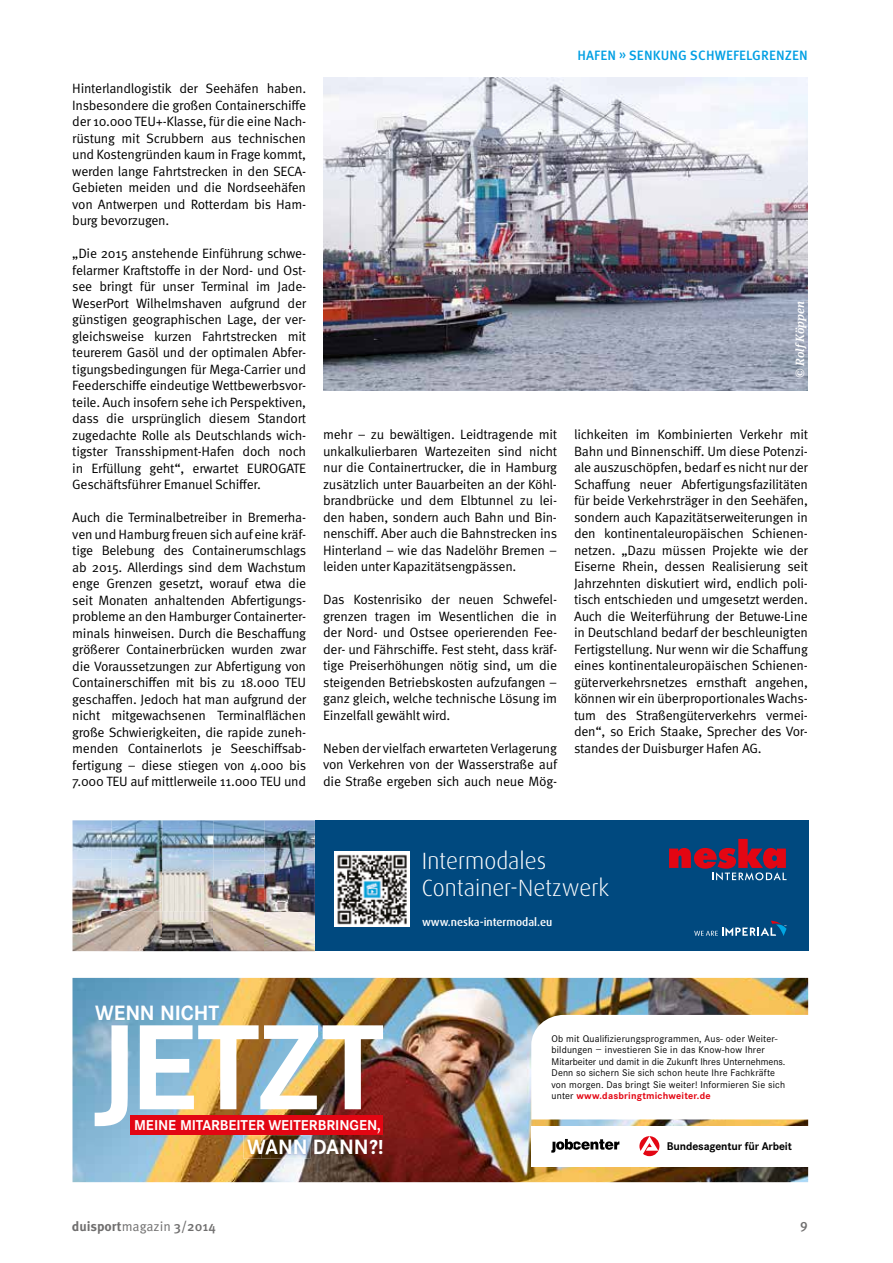
<style>
.page{position:relative;width:893px;height:1263px;background:#fff}
.page>*{position:absolute;margin:0;border:0;box-sizing:border-box;transform-origin:0 0}
.t1{font:700 125.85px "Corporate S";letter-spacing:-.01em;color:#fff}
.t2{font:300 23.55px/26.7px "Dax OT";color:#fff}
.t3{font:700 21.6px "Corporate S";letter-spacing:-.005em;color:#fff}
.t4{font:700 14.85px "Corporate S";color:#fff}
.t5{font:13.5px/16.5px "Meta Pro";letter-spacing:-.02em;color:#000;text-align:justify}
.t6{font:500 13.5px "Meta Pro";letter-spacing:.01em;color:#009fe3}
.t7{font:700 13.5px "Meta Pro";color:#706f6f}
.t8{font:500 13.5px "Meta Pro";color:#706f6f}
.t9{font:italic 500 12px "Meta Serif Pro";color:#fff}
.t10{font:700 11.55px "Corporate S";letter-spacing:-.01em;color:#000}
.t11{font:500 11.25px "Dax OT";color:#fff}
.t12{font:10.05px/11.6px "Corporate S";letter-spacing:.02em;color:#000}
.t13{font:700 10.05px "Corporate S";letter-spacing:.02em;color:#e30613}
.s1{font-weight:400;color:#000}
.s2{font-weight:400}
.s3{font-weight:500}
</style>
<div class="page">
<img style="left:72px;top:978px;width:736px;height:204px">
<svg style="left:531px;top:1015px;width:277px;height:104px"></svg>
<div style="left:531px;top:1126px;width:277px;height:40px;background:#fff"></div>
<svg style="left:639px;top:1136px;width:20px;height:20px"></svg>
<svg style="left:551px;top:1139px;width:68px;height:13px"></svg>
<div style="left:130px;top:1115px;width:253px;height:20px;background:#e30613"></div>
<img style="left:270px;top:1135px;width:40px;height:24px">
<img style="left:270px;top:1140px;width:38px;height:14px">
<img style="left:243px;top:1135px;width:18px;height:24px">
<img style="left:261px;top:1135px;width:9px;height:24px">
<img style="left:265px;top:1140px;width:5px;height:14px">
<img style="left:72px;top:820px;width:243px;height:39px">
<img style="left:72px;top:859px;width:243px;height:92px">
<div style="left:315px;top:820px;width:493px;height:131px;background:#00497f"></div>
<svg style="left:694px;top:921px;width:92px;height:15px"></svg>
<svg style="left:669px;top:839px;width:117px;height:41px"></svg>
<img style="left:334px;top:851px;width:75px;height:75px">
<img style="left:323px;top:78px;width:485px;height:312px">
<p class="t5" style="left:72px;top:81px;width:235px">Hinterlandlogistik der Seehäfen haben.<br>Insbesondere die großen Containerschiffe der 10.000 TEU+-Klasse, für die eine Nach&shy;rüstung mit Scrubbern aus technischen und Kostengründen kaum in Frage kommt, werden lange Fahrtstrecken in den SECA-Gebieten meiden und die Nordseehäfen von Antwerpen und Rotterdam bis Ham&shy;burg bevorzugen.</p>
<p class="t5" style="left:72px;top:245px;width:236px">„Die 2015 anstehende Einführung schwe&shy;felarmer Kraftstoffe in der Nord- und Ost&shy;see bringt für unser Terminal im Jade-WeserPort Wilhelmshaven aufgrund der günstigen geographischen Lage, der ver&shy;gleichsweise kurzen Fahrtstrecken mit teurerem Gasöl und der optimalen Abfer&shy;tigungsbedingungen für Mega-Carrier und Feederschiffe eindeutige Wettbewerbsvor&shy;teile. Auch insofern sehe ich Perspektiven, dass die ursprünglich diesem Standort zugedachte Rolle als Deutschlands wich&shy;tigster Transshipment-Hafen doch noch in Erfüllung geht“, erwartet EUROGATE Geschäftsführer Emanuel Schiffer.</p>
<p class="t5" style="left:72px;top:509px;width:236px">Auch die Terminalbetreiber in Bremerha&shy;ven und Hamburg freuen sich auf eine kräf&shy;tige Belebung des Containerumschlags ab 2015. Allerdings sind dem Wachstum enge Grenzen gesetzt, worauf etwa die seit Monaten anhaltenden Abfertigungs&shy;probleme an den Hamburger Containerter&shy;minals hinweisen. Durch die Beschaffung größerer Containerbrücken wurden zwar die Voraussetzungen zur Abfertigung von Containerschiffen mit bis zu 18.000 TEU geschaffen. Jedoch hat man aufgrund der nicht mitgewachsenen Terminalflächen große Schwierigkeiten, die rapide zuneh&shy;menden Containerlots je Seeschiffsab&shy;fertigung – diese stiegen von 4.000 bis 7.000 TEU auf mittlerweile 11.000 TEU und</p>
<p class="t6" style="left:577px;top:47px;width:232px">HAFEN » SENKUNG SCHWEFELGRENZEN</p>
<p class="t9" style="left:791px;top:378px;width:78px;rotate:-90deg">© RolfKöppen</p>
<p class="t5" style="left:323px;top:427px;width:235px">mehr – zu bewältigen. Leidtragende mit unkalkulierbaren Wartezeiten sind nicht nur die Containertrucker, die in Hamburg zusätzlich unter Bauarbeiten an der Köhl&shy;brandbrücke und dem Elbtunnel zu lei&shy;den haben, sondern auch Bahn und Bin&shy;nenschiff. Aber auch die Bahnstrecken ins Hinterland – wie das Nadelöhr Bremen – leiden unter Kapazitätsengpässen.</p>
<p class="t5" style="left:323px;top:592px;width:235px">Das Kostenrisiko der neuen Schwefel&shy;grenzen tragen im Wesentlichen die in der Nord- und Ostsee operierenden Fee&shy;der- und Fährschiffe. Fest steht, dass kräf&shy;tige Preiserhöhungen nötig sind, um die steigenden Betriebskosten aufzufangen – ganz gleich, welche technische Lösung im Einzelfall gewählt wird.</p>
<p class="t5" style="left:323px;top:740px;width:235px">Neben der vielfach erwarteten Verlagerung von Verkehren von der Wasserstraße auf die Straße ergeben sich auch neue Mög-</p>
<p class="t5" style="left:574px;top:427px;width:235px">lichkeiten im Kombinierten Verkehr mit Bahn und Binnenschiff. Um diese Potenzi&shy;ale auszuschöpfen, bedarf es nicht nur der Schaffung neuer Abfertigungsfazilitäten für beide Verkehrsträger in den Seehäfen, sondern auch Kapazitätserweiterungen in den kontinentaleuropäischen Schienen&shy;netzen. „Dazu müssen Projekte wie der Eiserne Rhein, dessen Realisierung seit Jahrzehnten diskutiert wird, endlich poli&shy;tisch entschieden und umgesetzt werden.<br>Auch die Weiterführung der Betuwe-Line in Deutschland bedarf der beschleunigten Fertigstellung. Nur wenn wir die Schaffung eines kontinentaleuropäischen Schienen&shy;güterverkehrsnetzes ernsthaft angehen, können wir ein überproportionales Wachs&shy;tum des Straßengüterverkehrs vermei&shy;den“, so Erich Staake, Sprecher des Vor&shy;standes der Duisburger Hafen AG.</p>
<h2 class="t2" style="left:422px;top:848px;width:189px">Intermodales<br>Container-Netzwerk</h2>
<p class="t11" style="left:422px;top:915px;width:132px">www.neska-intermodal.eu</p>
<h3 class="t3" style="left:95px;top:1000px;width:126px">WENN NICHT</h3>
<h1 class="t1" style="left:95px;top:995px;width:291px">JETZT</h1>
<p class="t4" style="left:134px;top:1116px;width:248px">MEINE MITARBEITER WEITERBRINGEN,</p>
<h3 class="t3" style="left:247px;top:1135px;width:138px">WANN DANN?!</h3>
<p class="t12" style="left:551px;top:1033px;width:235px">Ob mit Qualifizierungsprogrammen, Aus- oder Weiter&shy;bildungen – investieren Sie in das Know-how Ihrer Mitarbeiter und damit in die Zukunft Ihres Unternehmens.<br>Denn so sichern Sie sich schon heute Ihre Fachkräfte von morgen. Das bringt Sie weiter! Informieren Sie sich</p>
<p class="t13" style="left:551px;top:1090px;width:161px"><span class="s1">unter</span> www.dasbringtmichweiter.de</p>
<p class="t10" style="left:667px;top:1139px;width:126px">Bundesagentur für Arbeit</p>
<p class="t7" style="left:72px;top:1218px;width:145px">duisport<span class="s2">magazin</span> <span class="s3">3/2014</span></p>
<p class="t8" style="left:800px;top:1218px;width:9px">9</p>
</div>
